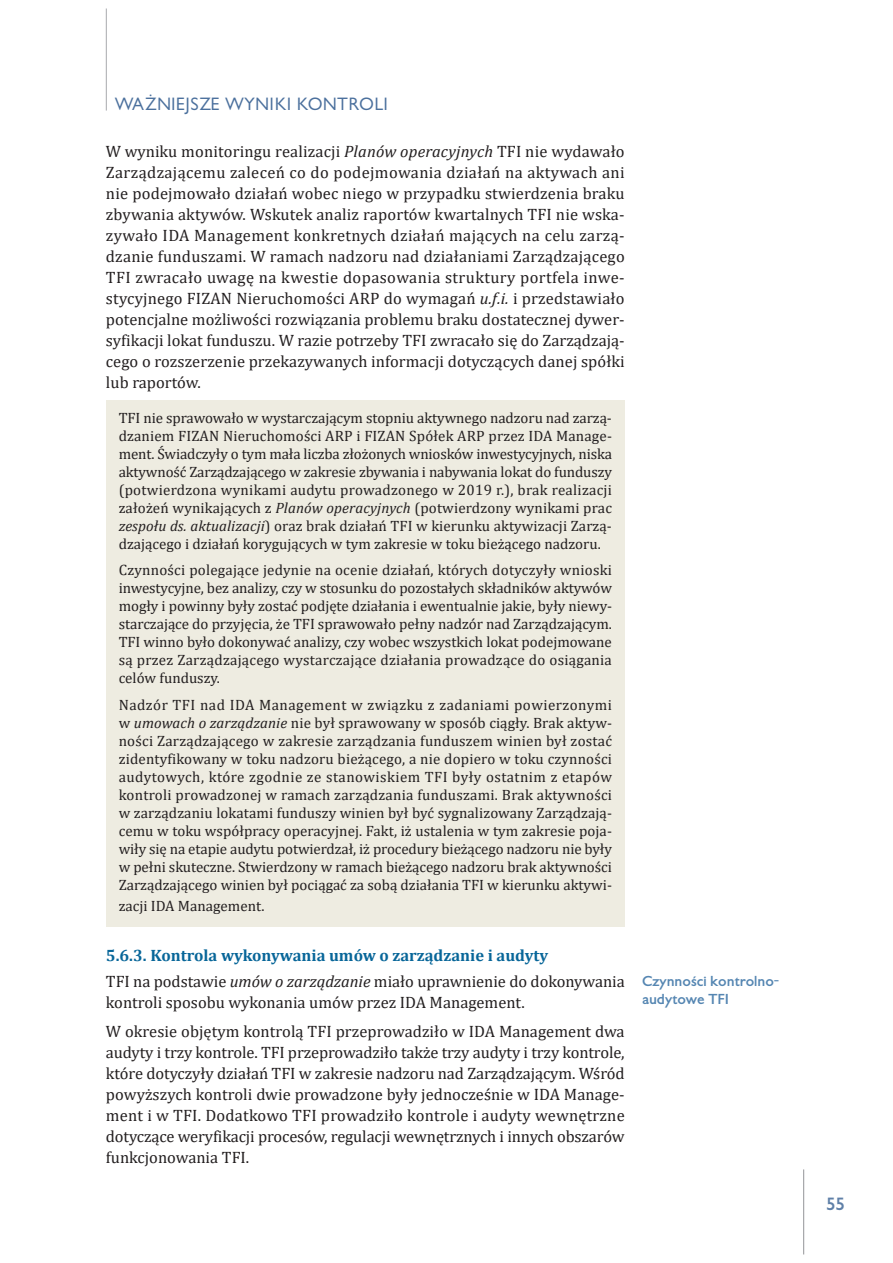
<style>
.page{position:relative;width:893px;height:1263px;background:#fff}
.page>*{position:absolute;margin:0;border:0;box-sizing:border-box;transform-origin:0 0}
.t1{font:16.5px/21px "Cambria";color:#231f20;text-align:justify}
.t2{font:700 16.5px/25.2px "Cambria";color:#086699}
.t3{font:16.5px "Gilead TTEFN";letter-spacing:.05em;color:#4b709d}
.t4{font:700 16.5px "Gilead TTEFN";color:#5f80a8}
.t5{font:15px/18px "Cambria";color:#231f20;text-align:justify}
.t6{font:700 13.5px/18px "Gilead TTEFN";color:#5586b2}
.s1{font-style:italic}
.s2{font-weight:400;color:#231f20}
.s3{font-weight:400;font-style:italic;color:#231f20}
</style>
<div class="page">
<hr style="left:106px;top:9px;width:1px;height:102px;background:#a8a9ad">
<hr style="left:803px;top:1169px;width:1px;height:85px;background:#939598">
<div style="left:106px;top:400px;width:519px;height:165px;background:#eeece1"></div>
<div style="left:106px;top:553px;width:519px;height:146px;background:#eeece1"></div>
<div style="left:106px;top:687px;width:519px;height:240px;background:#eeece1"></div>
<p class="t3" style="left:115px;top:93px;width:275px">WAŻNIEJSZE WYNIKI KONTROLI</p>
<p class="t1" style="left:106px;top:140px;width:520px">W wyniku monitoringu realizacji <span class="s1">Planów operacyjnych</span> TFI nie wydawało Zarządzającemu zaleceń co do podejmowania działań na aktywach ani nie podejmowało działań wobec niego w przypadku stwierdzenia braku zbywania aktywów. Wskutek analiz raportów kwartalnych TFI nie wska&shy;zywało IDA Management konkretnych działań mających na celu zarzą&shy;dzanie funduszami. W ramach nadzoru nad działaniami Zarządzającego TFI zwracało uwagę na kwestie dopasowania struktury portfela inwe&shy;stycyjnego FIZAN Nieruchomości ARP do wymagań <span class="s1">u.f.i.</span> i przedstawiało potencjalne możliwości rozwiązania problemu braku dostatecznej dywer&shy;syfikacji lokat funduszu. W razie potrzeby TFI zwracało się do Zarządzają&shy;cego o rozszerzenie przekazywanych informacji dotyczących danej spółki lub raportów.</p>
<p class="t5" style="left:119px;top:408px;width:495px">TFI nie sprawowało w wystarczającym stopniu aktywnego nadzoru nad zarzą&shy;dzaniem FIZAN Nieruchomości ARP i FIZAN Spółek ARP przez IDA Manage&shy;ment. Świadczyły o tym mała liczba złożonych wniosków inwestycyjnych, niska aktywność Zarządzającego w zakresie zbywania i nabywania lokat do funduszy (potwierdzona wynikami audytu prowadzonego w 2019 r.), brak realizacji założeń wynikających z <span class="s1">Planów operacyjnych</span> (potwierdzony wynikami prac <span class="s1">zespołu ds. aktualizacji</span>) oraz brak działań TFI w kierunku aktywizacji Zarzą&shy;dzającego i działań korygujących w tym zakresie w toku bieżącego nadzoru.</p>
<p class="t5" style="left:119px;top:561px;width:495px">Czynności polegające jedynie na ocenie działań, których dotyczyły wnioski inwestycyjne, bez analizy, czy w stosunku do pozostałych składników aktywów mogły i powinny były zostać podjęte działania i ewentualnie jakie, były niewy&shy;starczające do przyjęcia, że TFI sprawowało pełny nadzór nad Zarządzającym.<br>TFI winno było dokonywać analizy, czy wobec wszystkich lokat podejmowane są przez Zarządzającego wystarczające działania prowadzące do osiągania celów funduszy.</p>
<p class="t5" style="left:119px;top:695px;width:495px">Nadzór TFI nad IDA Management w związku z zadaniami powierzonymi w <span class="s1">umowach o zarządzanie</span> nie był sprawowany w sposób ciągły. Brak aktyw&shy;ności Zarządzającego w zakresie zarządzania funduszem winien był zostać zidentyfikowany w toku nadzoru bieżącego, a nie dopiero w toku czynności audytowych, które zgodnie ze stanowiskiem TFI były ostatnim z etapów kontroli prowadzonej w ramach zarządzania funduszami. Brak aktywności w zarządzaniu lokatami funduszy winien był być sygnalizowany Zarządzają&shy;cemu w toku współpracy operacyjnej. Fakt, iż ustalenia w tym zakresie poja&shy;wiły się na etapie audytu potwierdzał, iż procedury bieżącego nadzoru nie były w pełni skuteczne. Stwierdzony w ramach bieżącego nadzoru brak aktywności Zarządzającego winien był pociągać za sobą działania TFI w kierunku aktywi-</p>
<p class="t5" style="left:119px;top:896px;width:147px">zacji IDA Management.</p>
<p class="t2" style="left:106px;top:943px;width:520px">5.6.3. Kontrola wykonywania umów o zarządzanie i audyty<br><span class="s2">TFI na podstawie</span> <span class="s3">umów o zarządzanie</span> <span class="s2">miało uprawnienie do dokonywania</span></p>
<p class="t1" style="left:106px;top:987px;width:520px;line-height:29.5px">kontroli sposobu wykonania umów przez IDA Management.<br>W okresie objętym kontrolą TFI przeprowadziło w IDA Management dwa</p>
<p class="t1" style="left:106px;top:1042px;width:520px">audyty i trzy kontrole. TFI przeprowadziło także trzy audyty i trzy kontrole, które dotyczyły działań TFI w zakresie nadzoru nad Zarządzającym. Wśród powyższych kontroli dwie prowadzone były jednocześnie w IDA Manage&shy;ment i w TFI. Dodatkowo TFI prowadziło kontrole i audyty wewnętrzne dotyczące weryfikacji procesów, regulacji wewnętrznych i innych obszarów funkcjonowania TFI.</p>
<p class="t6" style="left:642px;top:972px;width:138px">Czynności kontrolno&shy;audytowe TFI</p>
<p class="t4" style="left:826px;top:1193px;width:20px">55</p>
</div>
